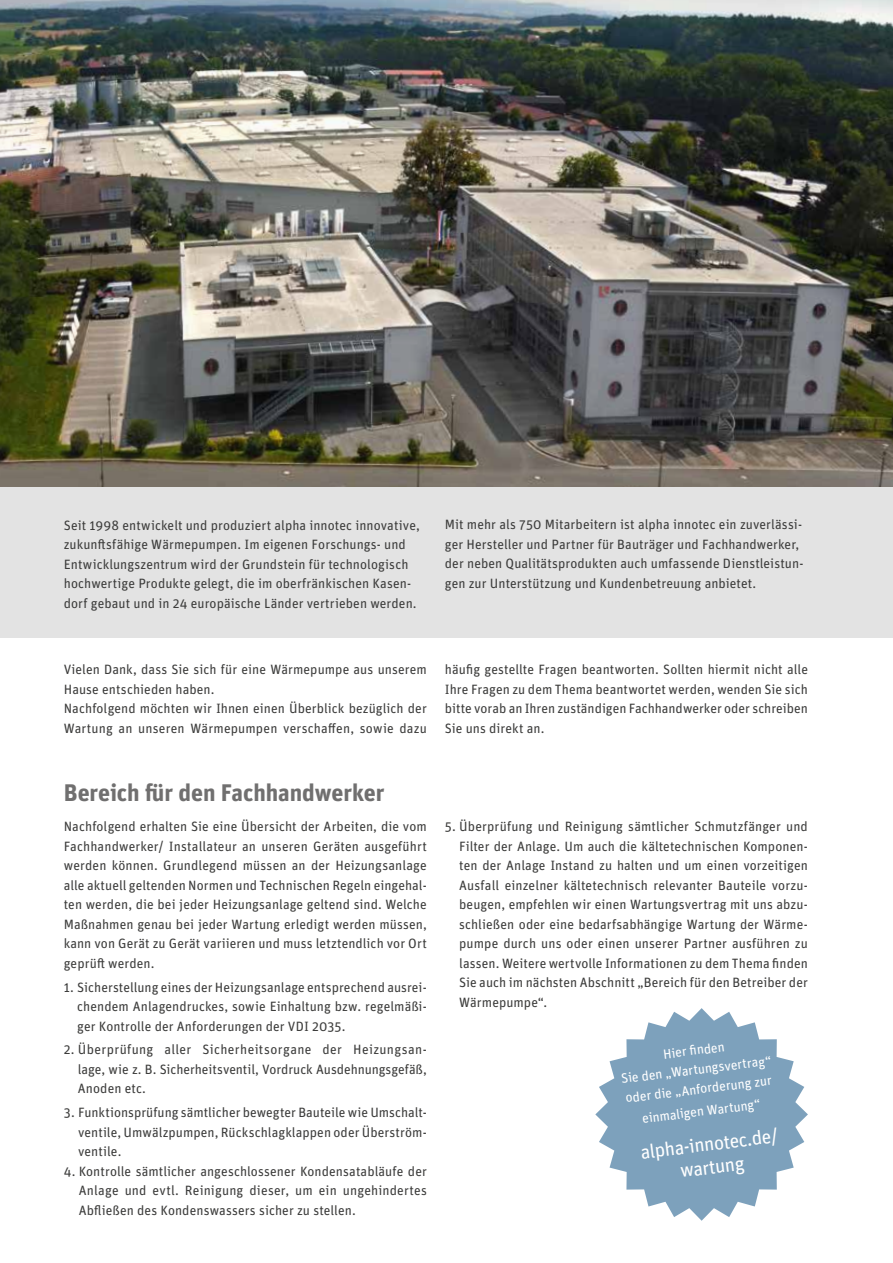
<style>
.page{position:relative;width:893px;height:1263px;background:#fff}
.page>*{position:absolute;margin:0;border:0;box-sizing:border-box;transform-origin:0 0}
.t1{font:700 24px "Unit Pro";letter-spacing:-.005em;color:#706f6f}
.t2{font:19.5px/23.4px "Unit Pro";color:#fff;text-align:center}
.t3{font:13.5px/19.5px "Unit Pro";letter-spacing:.005em;color:#3c3c3b;text-align:justify}
.t4{font:13.5px/19.5px "Unit Pro";color:#fff;text-align:center}
</style>
<div class="page">
<div style="left:0;top:0;width:893px;height:638px;background:#e3e3e3"></div>
<img style="left:0;top:0;width:893px;height:486px">
<svg style="left:595px;top:1008px;width:213px;height:213px;fill:#7da1bc"></svg>
<p class="t3" style="left:64px;top:514px;width:358px;text-align:left">Seit 1998 entwickelt und produziert alpha innotec innovative, zukunftsfähige Wärmepumpen. Im eigenen Forschungs- und Entwicklungszentrum wird der Grundstein für technologisch hochwertige Produkte gelegt, die im oberfränkischen Kasen&shy;dorf gebaut und in 24 europäische Länder vertrieben werden.</p>
<p class="t3" style="left:445px;top:514px;width:360px;text-align:left">Mit mehr als 750 Mitarbeitern ist alpha innotec ein zuverlässi&shy;ger Hersteller und Partner für Bauträger und Fachhandwerker, der neben Qualitätsprodukten auch umfassende Dienstleistun&shy;gen zur Unterstützung und Kundenbetreuung anbietet.</p>
<p class="t3" style="left:64px;top:659px;width:365px;text-align:left">Vielen Dank, dass Sie sich für eine Wärmepumpe aus unserem Hause entschieden haben.<br>Nachfolgend möchten wir Ihnen einen Überblick bezüglich der Wartung an unseren Wärmepumpen verschaffen, sowie dazu</p>
<p class="t3" style="left:445px;top:659px;width:365px">häufig gestellte Fragen beantworten. Sollten hiermit nicht alle Ihre Fragen zu dem Thema beantwortet werden, wenden Sie sich bitte vorab an Ihren zuständigen Fachhandwerker oder schreiben Sie uns direkt an.</p>
<h1 class="t1" style="left:64px;top:775px;width:322px">Bereich für den Fachhandwerker</h1>
<p class="t3" style="left:64px;top:816px;width:365px">Nachfolgend erhalten Sie eine Übersicht der Arbeiten, die vom Fachhandwerker/ Installateur an unseren Geräten ausgeführt werden können. Grundlegend müssen an der Heizungsanlage alle aktuell geltenden Normen und Technischen Regeln eingehal&shy;ten werden, die bei jeder Heizungsanlage geltend sind. Welche Maßnahmen genau bei jeder Wartung erledigt werden müssen, kann von Gerät zu Gerät variieren und muss letztendlich vor Ort geprüft werden.</p>
<p class="t3" style="left:77px;top:976px;width:351px;text-indent:-13px">1. Sicherstellung eines der Heizungsanlage entsprechend ausrei&shy;chendem Anlagendruckes, sowie Einhaltung bzw. regelmäßi&shy;ger Kontrolle der Anforderungen der VDI 2035.</p>
<p class="t3" style="left:78px;top:1039px;width:351px;text-indent:-14px">2. Überprüfung aller Sicherheitsorgane der Heizungsan&shy;lage, wie z. B. Sicherheitsventil, Vordruck Ausdehnungsgefäß, Anoden etc.</p>
<p class="t3" style="left:78px;top:1102px;width:350px;text-indent:-14px">3. Funktionsprüfung sämtlicher bewegter Bauteile wie Umschalt&shy;ventile, Umwälzpumpen, Rückschlagklappen oder Überström&shy;ventile.</p>
<p class="t3" style="left:79px;top:1160px;width:350px;text-indent:-15px">4. Kontrolle sämtlicher angeschlossener Kondensatabläufe der Anlage und evtl. Reinigung dieser, um ein ungehindertes Abfließen des Kondenswassers sicher zu stellen.</p>
<p class="t3" style="left:459px;top:816px;width:350px;text-indent:-14px">5. Überprüfung und Reinigung sämtlicher Schmutzfänger und Filter der Anlage. Um auch die kältetechnischen Komponen&shy;ten der Anlage Instand zu halten und um einen vorzeitigen Ausfall einzelner kältetechnisch relevanter Bauteile vorzu&shy;beugen, empfehlen wir einen Wartungsvertrag mit uns abzu&shy;schließen oder eine bedarfsabhängige Wartung der Wärme&shy;pumpe durch uns oder einen unserer Partner ausführen zu lassen. Weitere wertvolle Informationen zu dem Thema finden Sie auch im nächsten Abschnitt „Bereich für den Betreiber der Wärmepumpe“.</p>
<p class="t4" style="left:618px;top:1049px;width:152px;rotate:-7deg">Hier fi nden<br>Sie den „Wartungsvertrag“ oder die „Anforderung zur</p>
<p class="t4" style="left:641px;top:1108px;width:120px;rotate:-7deg">einmaligen Wartung“</p>
<h2 class="t2" style="left:639px;top:1139px;width:140px;rotate:-7deg">alpha-innotec.de/ wartung</h2>
</div>
